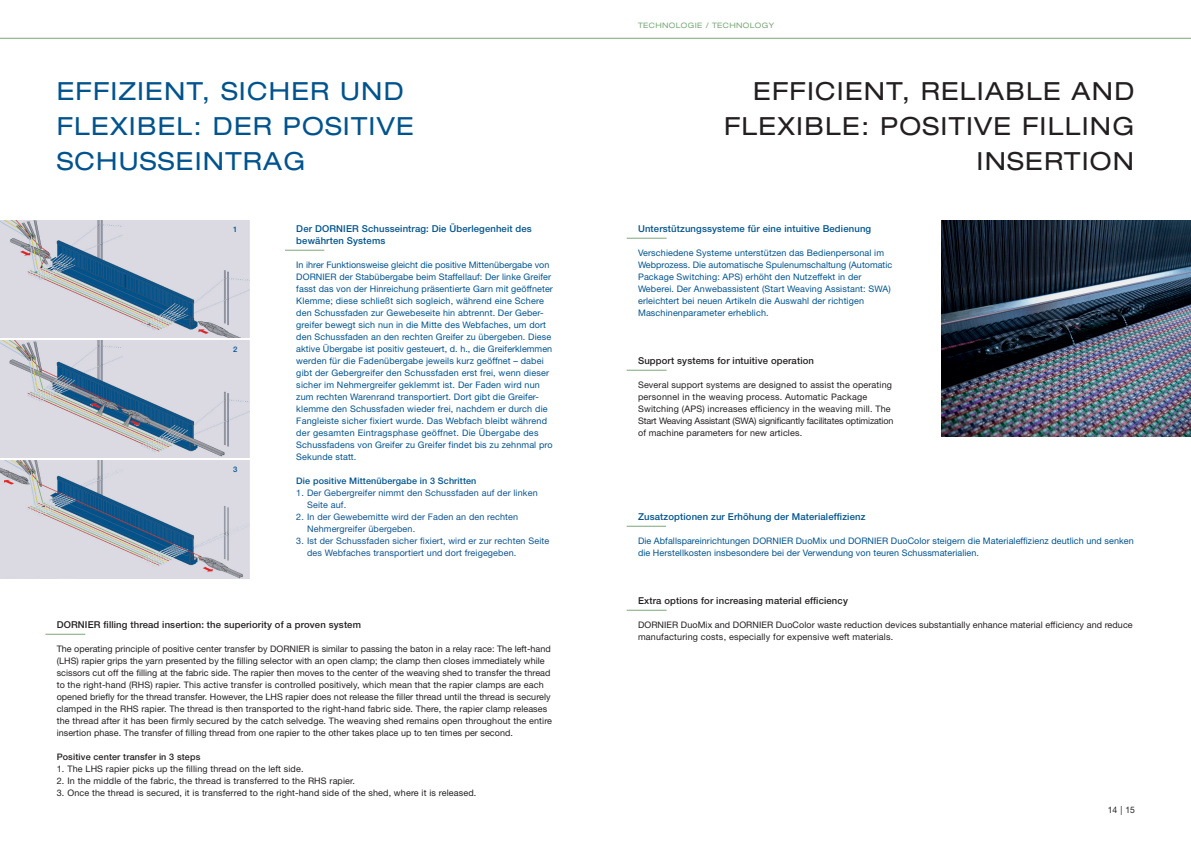
<style>
.page{position:relative;width:1191px;height:842px;background:#fff}
.page>*{position:absolute;margin:0;border:0;box-sizing:border-box;transform-origin:0 0}
.Headline_Versalien_schwarz{font:expanded 25px/35px "Helvetica Neue LT Pro";letter-spacing:.05em;color:#231f20;text-align:right}
.Headline_Versalien_blau{font:expanded 25px/35px "Helvetica Neue LT Pro";letter-spacing:.05em;color:#00538d}
.Headline_Innen_blau{font:500 9.5px/12px "Helvetica Neue LT Pro";letter-spacing:.015em;color:#00538d}
.Headline_Innen_schwarz{font:500 9.5px "Helvetica Neue LT Pro";letter-spacing:.015em;color:#231f20}
.Fliesstext_schwarz{font:9px/12px "Helvetica Neue LT Pro";letter-spacing:.01em;color:#231f20}
.Fliesstext_blau{font:9px/12px "Helvetica Neue LT Pro";letter-spacing:.015em;color:#00538d}
.t1{font:9px/12px "Helvetica Neue LT Pro";letter-spacing:.015em;color:#0f548e}
.Fliesstext_Bold_blau{font:500 9px "Helvetica Neue LT Pro";letter-spacing:.015em;color:#00538d}
.Fliesstext_Bold_schwarz{font:500 9px "Helvetica Neue LT Pro";letter-spacing:.015em;color:#231f20}
.t2{font:8.9px "Helvetica Neue LT Pro";color:#231f20;scale:.96 1}
.Fliesstext_blau-2{font:500 7.7px "Helvetica Neue LT Pro";color:#00538d}
.Rubriktitel{font:expanded 7.5px "Helvetica Neue LT Pro";letter-spacing:.05em;color:#7ba87a}
</style>
<div class="page">
<img style="left:0;top:220px;width:249px;height:118px">
<img style="left:0;top:340px;width:249px;height:118px">
<img style="left:0;top:460px;width:249px;height:118px">
<img style="left:941px;top:220px;width:250px;height:216px">
<hr style="left:0;top:38px;width:1191px;height:1px;background:#7ba87a">
<hr style="left:626px;top:526px;width:40px;height:1px;background:#7ba87a">
<hr style="left:626px;top:610px;width:40px;height:1px;background:#7ba87a">
<hr style="left:626px;top:238px;width:40px;height:1px;background:#7ba87a">
<hr style="left:626px;top:370px;width:40px;height:1px;background:#7ba87a">
<hr style="left:285px;top:250px;width:39px;height:1px;background:#7ba87a">
<hr style="left:45px;top:634px;width:40px;height:1px;background:#7ba87a">
<p class="Rubriktitel" style="left:638px;top:21px;width:138px">TECHNOLOGIE / TECHNOLOGY</p>
<p class="Headline_Versalien_blau" style="left:57px;top:73px;width:358px">EFFIZIENT, SICHER UND<br>FLEXIBEL: DER POSITIVE<br>SCHUSSEINTRAG</p>
<p class="Headline_Versalien_schwarz" style="left:724px;top:73px;width:412px">EFFICIENT, RELIABLE AND<br>FLEXIBLE: POSITIVE FILLING<br>INSERTION</p>
<p class="Fliesstext_blau-2" style="left:233px;top:225px;width:6px">1</p>
<p class="Fliesstext_blau-2" style="left:233px;top:345px;width:6px">2</p>
<p class="Fliesstext_blau-2" style="left:233px;top:465px;width:6px">3</p>
<p class="Headline_Innen_blau" style="left:296px;top:223px;width:237px">Der DORNIER Schusseintrag: Die Überlegenheit des bewährten Systems</p>
<p class="Fliesstext_blau" style="left:296px;top:259px;width:258px">In ihrer Funktionsweise gleicht die positive Mittenübergabe von DORNIER der Stabübergabe beim Staffellauf: Der linke Greifer fasst das von der Hinreichung präsentierte Garn mit geöffneter Klemme; diese schließt sich sogleich, während eine Schere den Schussfaden zur Gewebeseite hin abtrennt. Der Geber&shy;greifer bewegt sich nun in die Mitte des Webfaches, um dort den Schussfaden an den rechten Greifer zu übergeben. Diese aktive Übergabe ist positiv gesteuert, d. h., die Greiferklemmen werden für die Fadenübergabe jeweils kurz geöffnet – dabei gibt der Gebergreifer den Schussfaden erst frei, wenn dieser sicher im Nehmergreifer geklemmt ist. Der Faden wird nun zum rechten Warenrand transportiert. Dort gibt die Greifer&shy;klemme den Schussfaden wieder frei, nachdem er durch die Fangleiste sicher fixiert wurde. Das Webfach bleibt während der gesamten Eintragsphase geöffnet. Die Übergabe des Schussfadens von Greifer zu Greifer findet bis zu zehnmal pro Sekunde statt.</p>
<p class="Fliesstext_Bold_blau" style="left:296px;top:476px;width:182px">Die positive Mittenübergabe in 3 Schritten</p>
<p class="t1" style="left:307px;top:487px;width:232px;text-indent:-11px">1. Der Gebergreifer nimmt den Schussfaden auf der linken<br>Seite auf.</p>
<p class="t1" style="left:307px;top:511px;width:213px;text-indent:-11px">2. In der Gewebemitte wird der Faden an den rechten<br>Nehmergreifer übergeben.</p>
<p class="t1" style="left:307px;top:535px;width:244px;text-indent:-11px">3. Ist der Schussfaden sicher fixiert, wird er zur rechten Seite des Webfaches transportiert und dort freigegeben.</p>
<p class="Headline_Innen_schwarz" style="left:57px;top:619px;width:306px">DORNIER filling thread insertion: the superiority of a proven system</p>
<p class="Fliesstext_schwarz" style="left:57px;top:643px;width:497px">The operating principle of positive center transfer by DORNIER is similar to passing the baton in a relay race: The left-hand (LHS) rapier grips the yarn presented by the filling selector with an open clamp; the clamp then closes immediately while scissors cut off the filling at the fabric side. The rapier then moves to the center of the weaving shed to transfer the thread to the right-hand (RHS) rapier. This active transfer is controlled positively, which mean that the rapier clamps are each opened briefly for the thread transfer. However, the LHS rapier does not release the filler thread until the thread is securely clamped in the RHS rapier. The thread is then transported to the right-hand fabric side. There, the rapier clamp releases the thread after it has been firmly secured by the catch selvedge. The weaving shed remains open throughout the entire insertion phase. The transfer of filling thread from one rapier to the other takes place up to ten times per second.</p>
<p class="Fliesstext_Bold_schwarz" style="left:57px;top:752px;width:145px">Positive center transfer in 3 steps</p>
<p class="Fliesstext_schwarz" style="left:57px;top:763px;width:248px">1. The LHS rapier picks up the filling thread on the left side.</p>
<p class="Fliesstext_schwarz" style="left:57px;top:775px;width:300px">2. In the middle of the fabric, the thread is transferred to the RHS rapier.</p>
<p class="Fliesstext_schwarz" style="left:57px;top:787px;width:421px">3. Once the thread is secured, it is transferred to the right-hand side of the shed, where it is released.</p>
<p class="Headline_Innen_blau" style="left:638px;top:223px;width:235px">Unterstützungssysteme für eine intuitive Bedienung</p>
<p class="Fliesstext_blau" style="left:638px;top:247px;width:256px">Verschiedene Systeme unterstützen das Bedienpersonal im Webprozess. Die automatische Spulenumschaltung (Automatic Package Switching: APS) erhöht den Nutzeffekt in der Weberei. Der Anwebassistent (Start Weaving Assistant: SWA) erleichtert bei neuen Artikeln die Auswahl der richtigen Maschinenparameter erheblich.</p>
<p class="Headline_Innen_schwarz" style="left:638px;top:355px;width:177px">Support systems for intuitive operation</p>
<p class="Fliesstext_schwarz" style="left:638px;top:379px;width:257px">Several support systems are designed to assist the operating personnel in the weaving process. Automatic Package Switching (APS) increases efficiency in the weaving mill. The Start Weaving Assistant (SWA) significantly facilitates optimization of machine parameters for new articles.</p>
<p class="Headline_Innen_blau" style="left:638px;top:511px;width:229px">Zusatzoptionen zur Erhöhung der Materialeffizienz</p>
<p class="Fliesstext_blau" style="left:638px;top:535px;width:497px">Die Abfallspareinrichtungen DORNIER DuoMix und DORNIER DuoColor steigern die Materialeffizienz deutlich und senken die Herstellkosten insbesondere bei der Verwendung von teuren Schussmaterialien.</p>
<p class="Headline_Innen_schwarz" style="left:638px;top:595px;width:211px">Extra options for increasing material efficiency</p>
<p class="Fliesstext_schwarz" style="left:638px;top:619px;width:496px">DORNIER DuoMix and DORNIER DuoColor waste reduction devices substantially enhance material efficiency and reduce manufacturing costs, especially for expensive weft materials.</p>
<p class="t2" style="left:1107px;top:804px;width:30px">14 | 15</p>
</div>
